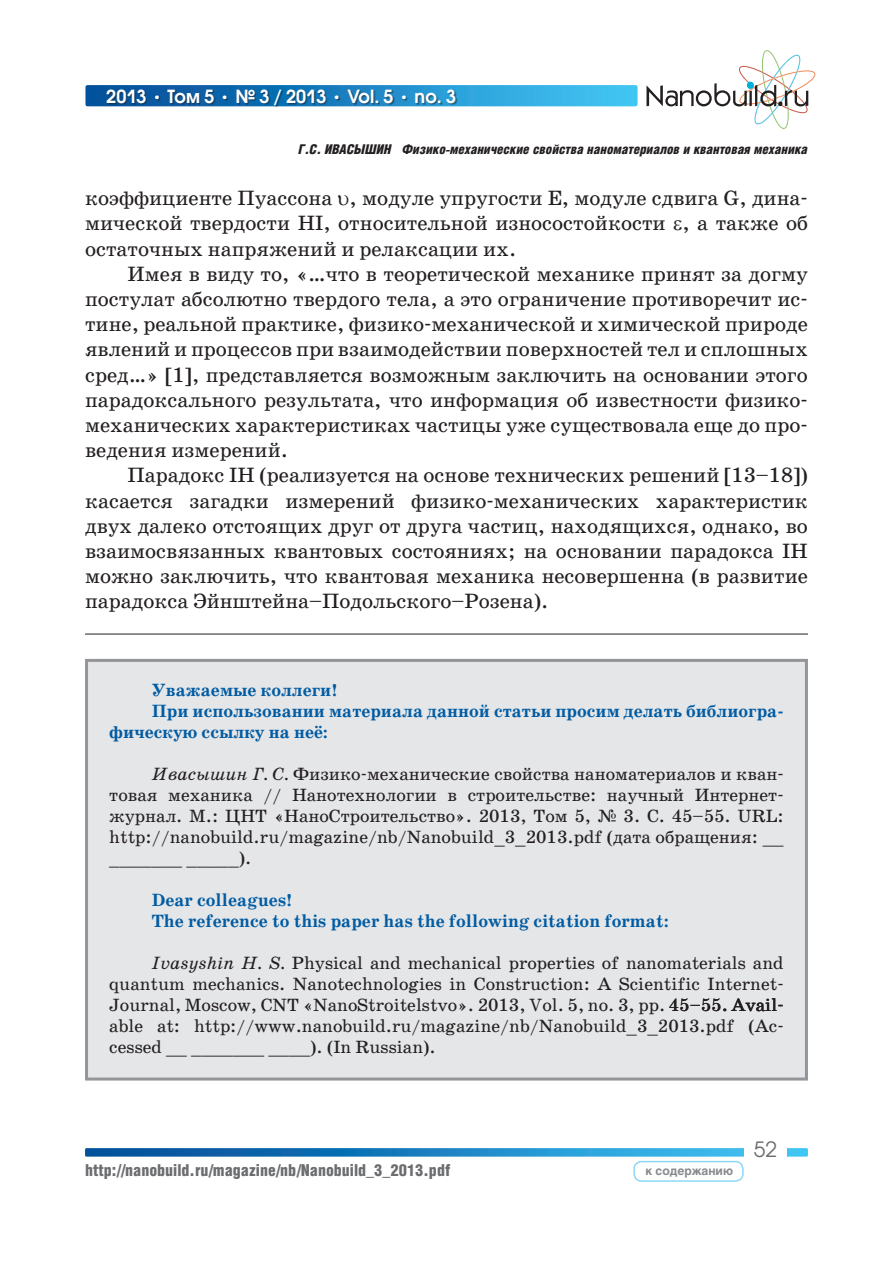
<style>
.page{position:relative;width:893px;height:1263px;background:#fff}
.page>*{position:absolute;margin:0;border:0;box-sizing:border-box;transform-origin:0 0}
.text{font:21px/25.2px "School Book C";color:#231f20;text-align:justify}
.t1{font:21px "Avant Garde Gothic C";color:#6c6d70}
.text-2{font:18px/21px "School Book C";color:#231f20;text-align:justify}
.text-3{font:700 18px/21px "School Book C";color:#015ca3}
.t2{font:600 18px "Avant Garde Gothic C";color:#fff}
.t3{font:900 16.5px "Helios Cond";color:#6c6d70}
.t4{font:italic 900 13.5px "Helios Cond";color:#231f20}
.t5{font:700 12px "Helios";color:#87898c}
.s1{font-family:"School Book C";font-weight:700}
.s2{font-style:italic}
</style>
<div class="page">
<div style="left:85px;top:85px;width:553px;height:21px;background:linear-gradient(to right,#004694,#42c8f7);border-radius:2px"></div>
<div style="left:107px;top:90px;width:351px;height:17px;background:#231f20;opacity:.5"></div>
<svg style="left:646px;top:50px;width:169px;height:79px"></svg>
<svg style="left:85px;top:1148px;width:723px;height:8px;background:#2085c3"></svg>
<div style="left:744px;top:1137px;width:43px;height:19px;background:#fff"></div>
<div style="left:633px;top:1161px;width:111px;height:21px;border:2px solid #8dd7f7;border-radius:7px"></div>
<hr style="left:85px;top:634px;width:723px;height:1px;background:#231f20">
<div style="left:87px;top:660px;width:719px;height:419px;background:#e5e6e8"></div>
<div style="left:85px;top:659px;width:723px;height:421px;border:3px solid #939598"></div>
<p class="t2" style="left:106px;top:85px;width:351px">2013 <span class="s1">•</span> Том 5 <span class="s1">•</span> № 3 / 2013 <span class="s1">•</span> Vol. 5 <span class="s1">•</span> no. 3</p>
<p class="t4" style="left:299px;top:142px;width:511px">Г.С. ИВАСЫШИН Физико-механические свойства наноматериалов и квантовая механика</p>
<p class="text" style="left:85px;top:186px;width:724px">коэффициенте Пуассона , модуле упругости Е, модуле сдвига G, дина&shy;мической твердости HI, относительной износостойкости , а также об остаточных напряжений и релаксации их.</p>
<p class="text" style="left:85px;top:261px;width:724px;text-indent:43px">Имея в виду то, «…что в теоретической механике принят за догму постулат абсолютно твердого тела, а это ограничение противоречит ис&shy;тине, реальной практике, физико-механической и химической природе явлений и процессов при взаимодействии поверхностей тел и сплошных сред…» [1], представляется возможным заключить на основании этого парадоксального результата, что информация об известности физико&shy;механических характеристиках частицы уже существовала еще до про&shy;ведения измерений.</p>
<p class="text" style="left:85px;top:463px;width:724px;text-indent:43px">Парадокс IH (реализуется на основе технических решений [13–18]) касается загадки измерений физико-механических характеристик двух далеко отстоящих друг от друга частиц, находящихся, однако, во взаимосвязанных квантовых состояниях; на основании парадокса IH можно заключить, что квантовая механика несовершенна (в развитие парадокса Эйнштейна–Подольского–Розена).</p>
<p class="text-3" style="left:152px;top:680px;width:187px">Уважаемые коллеги!</p>
<p class="text-3" style="left:109px;top:701px;width:676px;text-indent:43px">При использовании материала данной статьи просим делать библиогра&shy;фическую ссылку на неё:</p>
<p class="text-2" style="left:109px;top:764px;width:676px;text-indent:43px"><span class="s2">Ивасышин Г. С.</span> Физико-механические свойства наноматериалов и кван&shy;товая механика // Нанотехнологии в строительстве: научный Интернет&shy;журнал. М.: ЦНТ «НаноСтроительство». 2013, Том 5, № 3. C. 45–55. URL: http://nanobuild.ru/magazine/nb/Nanobuild_3_2013.pdf (дата обращения: __ _______ _____).</p>
<p class="text-3" style="left:152px;top:890px;width:142px">Dear colleagues!</p>
<p class="text-3" style="left:152px;top:911px;width:518px">The reference to this paper has the following citation format:</p>
<p class="text-2" style="left:109px;top:953px;width:676px;text-indent:43px"><span class="s2">Ivasyshin H. S.</span> Physical and mechanical properties of nanomaterials and quantum mechanics. Nanotechnologies in Construction: A Scientific Internet-Journal, Moscow, CNT «NanoStroitelstvo». 2013, Vol. 5, no. 3, pp. 45–55. Avail&shy;able at: http://www.nanobuild.ru/magazine/nb/Nanobuild_3_2013.pdf (Ac&shy;cessed __ _______ ____). (In Russian).</p>
<p class="t3" style="left:85px;top:1161px;width:367px">http://nanobuild.ru/magazine/nb/Nanobuild_3_2013.pdf</p>
<p class="t5" style="left:645px;top:1163px;width:89px">к содержанию</p>
<p class="t1" style="left:754px;top:1136px;width:25px">52</p>
</div>
